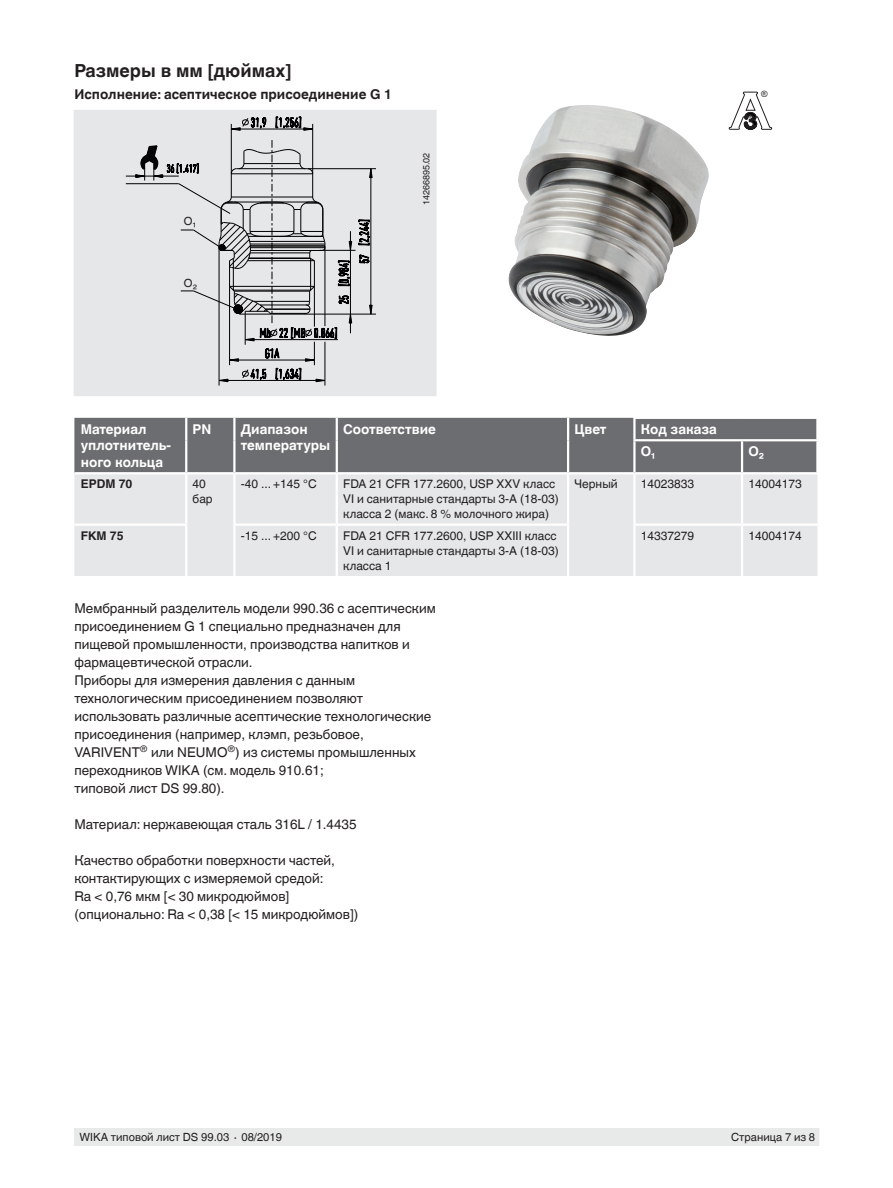
<style>
.page{position:relative;width:893px;height:1188px;background:#fff}
.page>*{position:absolute;margin:0;border:0;box-sizing:border-box;transform-origin:0 0}
.t1{font:700 18px "Helvetica World";color:#231f20}
.t2{font:13.5px/18px "Helvetica World";color:#231f20}
.t3{font:700 13.5px/16.5px "Helvetica World";color:#fff}
.t4{font:700 13.5px "Helvetica World";color:#231f20}
.t5{font:12px/15px "Helvetica World";color:#231f20}
.t6{font:700 12px "Helvetica World";color:#231f20}
.t7{font:11.25px "Helvetica World";color:#231f20}
.t8{font:9px "Helvetica World";color:#231f20}
.t9{font:8.85px "Arial";color:#231f20}
</style>
<div class="page">
<div style="left:75px;top:1128px;width:744px;height:17px;background:#e8eae9"></div>
<div style="left:74px;top:111px;width:362px;height:284px;background:#e6e7e9"></div>
<svg style="left:359px;top:254px;width:10px;height:10px"></svg>
<svg style="left:358px;top:219px;width:13px;height:27px"></svg>
<svg style="left:369px;top:169px;width:4px;height:9px"></svg>
<svg style="left:369px;top:305px;width:4px;height:9px"></svg>
<svg style="left:231px;top:117px;width:36px;height:14px"></svg>
<svg style="left:275px;top:116px;width:38px;height:15px"></svg>
<hr style="left:304px;top:314px;width:72px;height:1px;background:#000001">
<hr style="left:320px;top:250px;width:36px;height:1px;background:#000001">
<hr style="left:231px;top:124px;width:1px;height:50px;background:#000001">
<hr style="left:219px;top:246px;width:1px;height:140px;background:#000001">
<hr style="left:371px;top:169px;width:1px;height:145px;background:#000001">
<hr style="left:231px;top:129px;width:82px;height:1px;background:#000001">
<hr style="left:325px;top:342px;width:1px;height:44px;background:#000001">
<hr style="left:308px;top:168px;width:68px;height:1px;background:#000001">
<hr style="left:312px;top:124px;width:1px;height:50px;background:#000001">
<hr style="left:126px;top:176px;width:53px;height:1px;background:#000001">
<hr style="left:126px;top:183px;width:53px;height:1px;background:#000001">
<svg style="left:135px;top:140px;width:217px;height:242px"></svg>
<div style="left:74px;top:110px;width:363px;height:286px;border:2px solid #e6e7e9"></div>
<img style="left:508px;top:105px;width:201px;height:231px">
<svg style="left:729px;top:92px;width:43px;height:38px"></svg>
<div style="left:74px;top:418px;width:742px;height:54px;background:#6c6d70"></div>
<div style="left:74px;top:474px;width:743px;height:102px;background:#e6e7e9"></div>
<hr style="left:233px;top:474px;width:3px;height:50px;background:#fff">
<hr style="left:336px;top:474px;width:2px;height:50px;background:#fff">
<hr style="left:567px;top:474px;width:2px;height:50px;background:#fff">
<hr style="left:633px;top:474px;width:3px;height:50px;background:#fff">
<hr style="left:741px;top:474px;width:2px;height:50px;background:#fff">
<hr style="left:233px;top:524px;width:104px;height:2px;background:#fff">
<hr style="left:233px;top:526px;width:3px;height:50px;background:#fff">
<hr style="left:337px;top:524px;width:232px;height:2px;background:#fff">
<hr style="left:336px;top:526px;width:2px;height:50px;background:#fff">
<hr style="left:567px;top:526px;width:2px;height:50px;background:#fff">
<hr style="left:633px;top:524px;width:109px;height:2px;background:#fff">
<hr style="left:633px;top:526px;width:3px;height:50px;background:#fff">
<hr style="left:742px;top:524px;width:75px;height:2px;background:#fff">
<hr style="left:741px;top:526px;width:2px;height:50px;background:#fff">
<hr style="left:633px;top:417px;width:109px;height:2px;background:#fff">
<hr style="left:742px;top:417px;width:77px;height:2px;background:#fff">
<hr style="left:633px;top:439px;width:109px;height:2px;background:#fff">
<hr style="left:742px;top:439px;width:77px;height:2px;background:#fff">
<hr style="left:741px;top:441px;width:2px;height:31px;background:#fff">
<hr style="left:185px;top:474px;width:2px;height:50px;background:#fff">
<hr style="left:185px;top:526px;width:2px;height:50px;background:#fff">
<hr style="left:74px;top:524px;width:113px;height:2px;background:#fff">
<hr style="left:185px;top:418px;width:2px;height:22px;background:#fff">
<hr style="left:185px;top:440px;width:2px;height:32px;background:#fff">
<hr style="left:233px;top:418px;width:3px;height:22px;background:#fff">
<hr style="left:233px;top:440px;width:3px;height:32px;background:#fff">
<hr style="left:336px;top:418px;width:2px;height:22px;background:#fff">
<hr style="left:336px;top:440px;width:2px;height:32px;background:#fff">
<hr style="left:567px;top:418px;width:2px;height:22px;background:#fff">
<hr style="left:567px;top:440px;width:2px;height:32px;background:#fff">
<hr style="left:633px;top:441px;width:3px;height:31px;background:#fff">
<hr style="left:633px;top:419px;width:3px;height:20px;background:#fff">
<h1 class="t1" style="left:74px;top:60px;width:219px">Размеры в мм [дюймах]</h1>
<p class="t4" style="left:74px;top:86px;width:319px">Исполнение: асептическое присоединение G 1</p>
<p class="t9" style="left:761px;top:88px;width:8px">®</p>
<p class="t7" style="left:184px;top:214px;width:14px">O₁</p>
<p class="t7" style="left:184px;top:276px;width:15px">O₂</p>
<p class="t8" style="left:421px;top:205px;width:54px;rotate:-90deg">14266895.02</p>
<p class="t3" style="left:81px;top:421px;width:92px">Материал уплотнитель&shy;ного кольца</p>
<p class="t3" style="left:193px;top:421px;width:20px">PN</p>
<p class="t3" style="left:241px;top:421px;width:91px">Диапазон температуры</p>
<p class="t3" style="left:343px;top:421px;width:94px">Соответствие</p>
<p class="t3" style="left:574px;top:421px;width:34px">Цвет</p>
<p class="t3" style="left:641px;top:418px;width:78px;line-height:22.5px">Код заказа<br>O₁</p>
<p class="t3" style="left:748px;top:443px;width:17px">O₂</p>
<p class="t6" style="left:81px;top:477px;width:53px">EPDM 70</p>
<p class="t5" style="left:193px;top:477px;width:22px">40 бар</p>
<p class="t5" style="left:241px;top:477px;width:77px">-40 ... +145 °C</p>
<p class="t5" style="left:343px;top:477px;width:217px">FDA 21 CFR 177.2600, USP XXV класс<br>VI и санитарные стандарты 3-A (18-03) класса 2 (макс. 8 % молочного жира)</p>
<p class="t5" style="left:574px;top:477px;width:45px">Черный</p>
<p class="t5" style="left:641px;top:477px;width:55px">14023833</p>
<p class="t5" style="left:748px;top:477px;width:55px">14004173</p>
<p class="t6" style="left:81px;top:528px;width:44px">FKM 75</p>
<p class="t5" style="left:241px;top:528px;width:77px">-15 ... +200 °C</p>
<p class="t5" style="left:343px;top:528px;width:217px">FDA 21 CFR 177.2600, USP XXIII класс<br>VI и санитарные стандарты 3-A (18-03) класса 1</p>
<p class="t5" style="left:641px;top:528px;width:55px">14337279</p>
<p class="t5" style="left:748px;top:528px;width:55px">14004174</p>
<p class="t2" style="left:74px;top:599px;width:363px">Мембранный разделитель модели 990.36 с асептическим присоединением G 1 специально предназначен для пищевой промышленности, производства напитков и фармацевтической отрасли.<br>Приборы для измерения давления с данным технологическим присоединением позволяют использовать различные асептические технологические присоединения (например, клэмп, резьбовое, VARIVENT<sup>®</sup> или NEUMO<sup>®</sup>) из системы промышленных переходников WIKA (см. модель 910.61;<br>типовой лист DS 99.80).</p>
<p class="t2" style="left:74px;top:815px;width:284px">Материал: нержавеющая сталь 316L / 1.4435</p>
<p class="t2" style="left:74px;top:851px;width:285px">Качество обработки поверхности частей, контактирующих с измеряемой средой:<br>Ra &lt; 0,76 мкм [&lt; 30 микродюймов] (опционально: Ra &lt; 0,38 [&lt; 15 микродюймов])</p>
<p class="t7" style="left:80px;top:1131px;width:204px">WIKA типовой лист DS 99.03 ∙ 08/2019</p>
<p class="t7" style="left:731px;top:1131px;width:86px">Страница 7 из 8</p>
</div>
